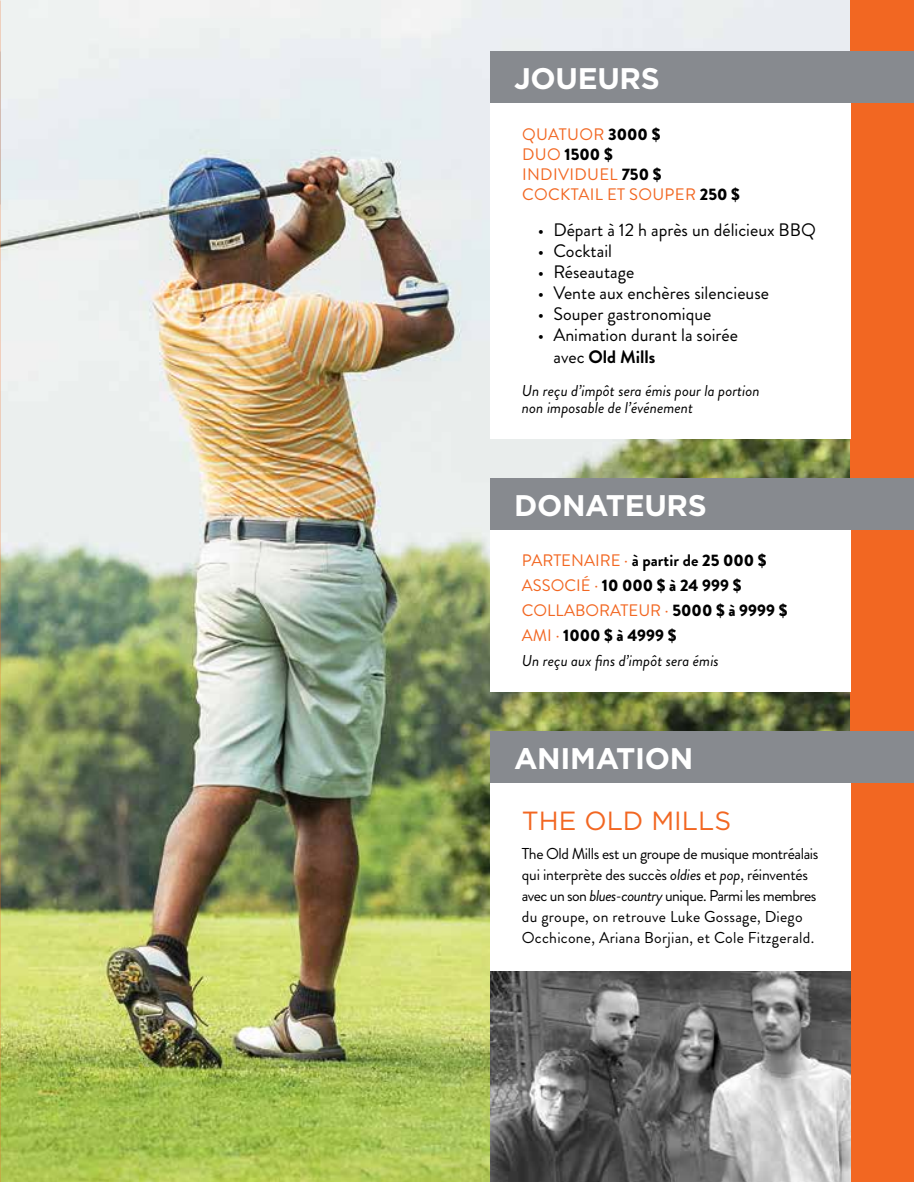
<style>
.page{position:relative;width:914px;height:1182px;background:#fff}
.page>*{position:absolute;margin:0;border:0;box-sizing:border-box;transform-origin:0 0}
.t1{font:700 29.75px "Gotham";letter-spacing:-.01em;color:#fff}
.t2{font:26.25px "Gotham";color:#f26722}
.t3{font:18.03px/21px "Brandon Grotesque";color:#000}
.t4{font:900 16.62px/24.8px "Brandon Grotesque";color:#000}
.t5{font:16.62px/19.9px "Brandon Grotesque";letter-spacing:.02em;color:#f26722}
.t6{font:15.75px/21px "Brandon Grotesque";letter-spacing:-.015em;color:#000}
.t7{font:italic 15.75px/17.5px "Brandon Grotesque";color:#000}
.s1{font-weight:900;color:#000}
.s2{font-weight:700}
.s3{font-weight:400;color:#f26722}
.s4{font-style:italic}
</style>
<div class="page">
<img style="left:0;top:0;width:850px;height:1181px">
<div style="left:850px;top:0;width:64px;height:1181px;background:#f26722"></div>
<div style="left:490px;top:103px;width:360px;height:335px;background:#fff"></div>
<div style="left:490px;top:51px;width:424px;height:52px;background:#878a8f"></div>
<div style="left:490px;top:529px;width:360px;height:162px;background:#fff"></div>
<div style="left:490px;top:478px;width:424px;height:51px;background:#878a8f"></div>
<div style="left:490px;top:782px;width:360px;height:399px;background:#fff"></div>
<img style="left:490px;top:971px;width:360px;height:210px">
<div style="left:490px;top:730px;width:424px;height:52px;background:#878a8f"></div>
<p class="t1" style="left:514px;top:62px;width:147px">JOUEURS</p>
<p class="t5" style="left:522px;top:124px;width:219px">QUATUOR <span class="s1">3000 $<br></span>DUO <span class="s1">1500 $<br></span>INDIVIDUEL <span class="s1">750 $<br></span>COCKTAIL ET SOUPER <span class="s1">250 $</span></p>
<p class="t3" style="left:537px;top:220px;width:280px">• Départ à 12 h après un délicieux BBQ</p>
<p class="t3" style="left:537px;top:241px;width:76px">• Cocktail</p>
<p class="t3" style="left:537px;top:262px;width:98px">• Réseautage</p>
<p class="t3" style="left:537px;top:283px;width:233px">• Vente aux enchères silencieuse</p>
<p class="t3" style="left:537px;top:304px;width:175px">• Souper gastronomique</p>
<p class="t3" style="left:553px;top:325px;width:186px;text-indent:-16px">• Animation durant la soirée avec <span class="s2">Old Mills</span></p>
<p class="t7" style="left:522px;top:382px;width:239px">Un reçu d’impôt sera émis pour la portion non imposable de l’événement</p>
<p class="t1" style="left:514px;top:488px;width:194px">DONATEURS</p>
<p class="t4" style="left:522px;top:548px;width:267px"><span class="s3">PARTENAIRE ·</span> <span class="s2">à partir de</span> 25 000 $<br><span class="s3">ASSOCIÉ ·</span> 10 000 $ à 24 999 $<br><span class="s3">COLLABORATEUR ·</span> 5000 $ à 9999 $<br><span class="s3">AMI ·</span> 1000 $ à 4999 $</p>
<p class="t7" style="left:522px;top:652px;width:198px">Un reçu aux fins d’impôt sera émis</p>
<p class="t1" style="left:514px;top:741px;width:181px">ANIMATION</p>
<p class="t2" style="left:522px;top:806px;width:211px">THE OLD MILLS</p>
<p class="t6" style="left:522px;top:843px;width:298px">The Old Mills est un groupe de musique montréalais qui interprète des succès <span class="s4">oldies</span> et <span class="s4">pop</span>, réinventés avec un son <span class="s4">blues-country</span> unique. Parmi les membres du groupe, on retrouve Luke Gossage, Diego Occhicone, Ariana Borjian, et Cole Fitzgerald.</p>
</div>
